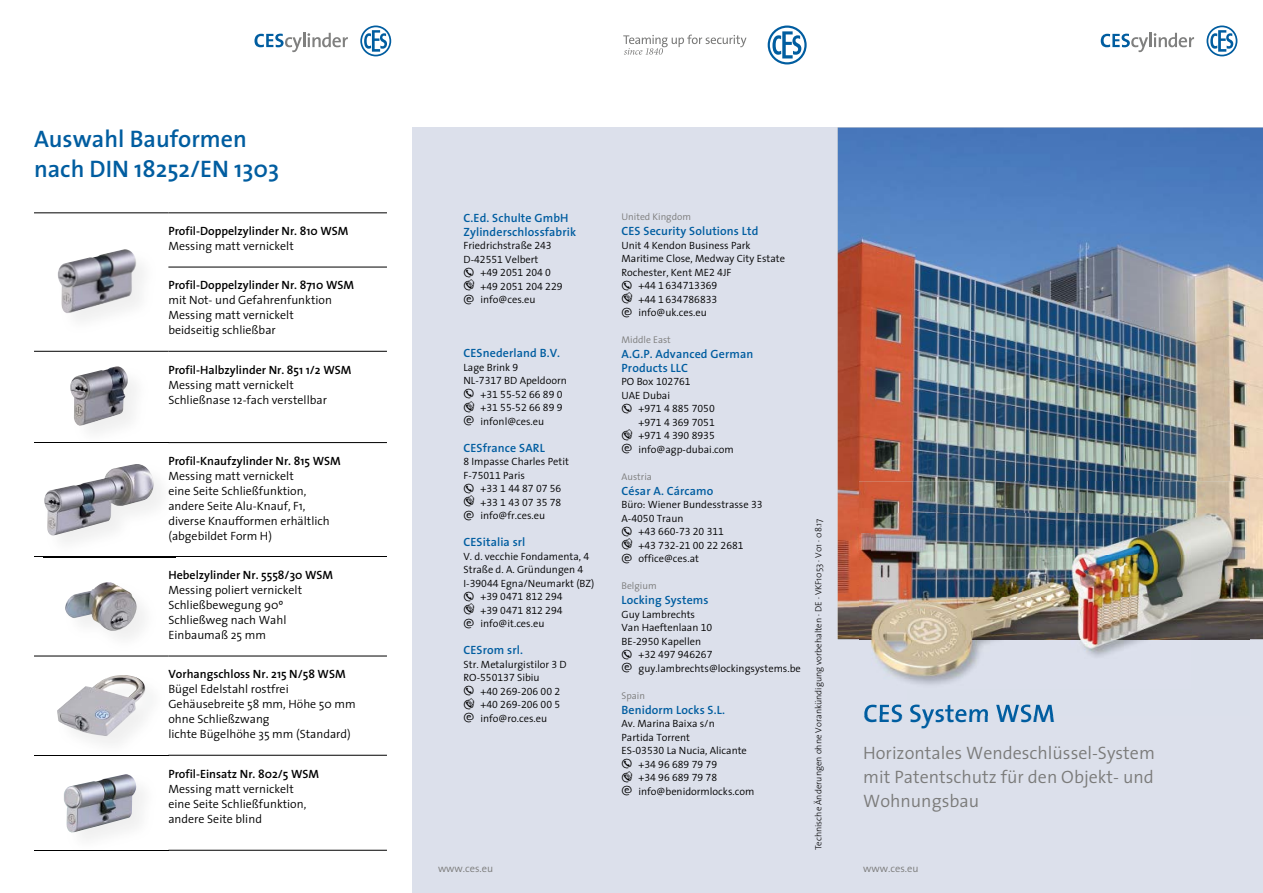
<style>
.page{position:relative;width:1263px;height:893px;background:#fff}
.page>*{position:absolute;margin:0;border:0;box-sizing:border-box;transform-origin:0 0}
.t1{font:600 25.5px "The Sans";color:#005da0}
.t2{font:600 24px/30px "The Sans";color:#005da0}
.t3{font:300 18px/24px "The Sans";color:#7b7b7a;text-align:justify}
.t4{font:300 12px/15px "The Sans";color:#000}
.t5{font:600 12px "The Sans";color:#000}
.t6{font:600 12px/13.5px "The Sans";letter-spacing:.01em;color:#005da0}
.t7{font:300 10.5px/13.5px "The Sans";color:#000}
.t8{font:10.5px/13.5px "The Sans Semi Light Expert";color:#000}
.t9{font:300 10.5px "The Sans";color:#7b7b7a}
.t10{font:300 9.75px "The Sans";color:#7b7b7a}
.t11{font:300 9px "The Sans";color:#000}
.s1{font-family:"The Sans Semi Light Expert";font-weight:400}
.s2{font-family:"Seria Sans Regular Expert";font-size:13.5px}
.s3{font-family:"The Sans";font-weight:300}
.s4{font-family:"Seria Sans Regular Expert";font-weight:400;font-size:13.5px}
</style>
<div class="page">
<div style="left:412px;top:128px;width:426px;height:765px;background:#dce0eb"></div>
<svg style="left:768px;top:26px;width:39px;height:38px"></svg>
<svg style="left:623px;top:35px;width:123px;height:20px"></svg>
<div style="left:838px;top:638px;width:425px;height:255px;background:#dce0eb"></div>
<img style="left:838px;top:128px;width:425px;height:511px">
<svg style="left:1101px;top:33px;width:93px;height:19px"></svg>
<svg style="left:1206px;top:26px;width:31px;height:30px"></svg>
<svg style="left:254px;top:33px;width:94px;height:19px"></svg>
<svg style="left:360px;top:26px;width:31px;height:30px"></svg>
<img style="left:859px;top:639px;width:42px;height:66px">
<img style="left:859px;top:481px;width:146px;height:53px">
<img style="left:1005px;top:481px;width:147px;height:32px">
<img style="left:1152px;top:481px;width:98px;height:53px">
<img style="left:859px;top:534px;width:12px;height:105px">
<img style="left:1245px;top:534px;width:5px;height:105px">
<img style="left:864px;top:705px;width:190px;height:11px">
<img style="left:871px;top:513px;width:374px;height:175px">
<hr style="left:34px;top:213px;width:134px;height:1px;background:#000">
<hr style="left:168px;top:213px;width:219px;height:1px;background:#000">
<hr style="left:168px;top:267px;width:219px;height:1px;background:#000">
<hr style="left:34px;top:351px;width:134px;height:1px;background:#000">
<hr style="left:168px;top:351px;width:219px;height:1px;background:#000">
<hr style="left:34px;top:442px;width:134px;height:1px;background:#000">
<hr style="left:168px;top:442px;width:219px;height:1px;background:#000">
<hr style="left:34px;top:557px;width:134px;height:1px;background:#000">
<hr style="left:168px;top:557px;width:219px;height:1px;background:#000">
<hr style="left:34px;top:656px;width:134px;height:1px;background:#000">
<hr style="left:168px;top:656px;width:219px;height:1px;background:#000">
<hr style="left:34px;top:755px;width:134px;height:1px;background:#000">
<hr style="left:168px;top:755px;width:219px;height:1px;background:#000">
<hr style="left:34px;top:850px;width:134px;height:1px;background:#000">
<hr style="left:168px;top:850px;width:219px;height:1px;background:#000">
<img style="left:58px;top:249px;width:79px;height:66px">
<img style="left:70px;top:366px;width:59px;height:61px">
<img style="left:43px;top:481px;width:132px;height:76px">
<img style="left:44px;top:464px;width:110px;height:71px">
<img style="left:65px;top:582px;width:73px;height:49px">
<img style="left:57px;top:675px;width:89px;height:61px">
<img style="left:64px;top:774px;width:73px;height:60px">
<h2 class="t2" style="left:34px;top:123px;width:247px">Auswahl Bauformen nach DIN 18252/EN 1303</h2>
<p class="t5" style="left:168px;top:221px;width:182px">Profil-Doppelzylinder Nr. 810 WSM</p>
<p class="t4" style="left:168px;top:238px;width:127px">Messing matt vernickelt</p>
<p class="t5" style="left:168px;top:275px;width:187px">Profil-Doppelzylinder Nr. 8710 WSM</p>
<p class="t4" style="left:168px;top:292px;width:165px">mit Not- und Gefahrenfunktion<br>Messing matt vernickelt beidseitig schließbar</p>
<p class="t5" style="left:168px;top:360px;width:185px">Profil-Halbzylinder Nr. 851 1/2 WSM</p>
<p class="t4" style="left:168px;top:377px;width:160px">Messing matt vernickelt<br>Schließnase 12-fach verstellbar</p>
<p class="t5" style="left:168px;top:451px;width:174px">Profil-Knaufzylinder Nr. 815 WSM</p>
<p class="t4" style="left:168px;top:468px;width:163px">Messing matt vernickelt<br>eine Seite Schließfunktion, andere Seite Alu-Knauf, F1, diverse Knaufformen erhältlich (abgebildet Form H)</p>
<p class="t5" style="left:168px;top:565px;width:166px">Hebelzylinder Nr. 5558/30 WSM</p>
<p class="t4" style="left:168px;top:582px;width:135px">Messing poliert vernickelt<br>Schließbewegung 90º<br>Schließweg nach Wahl<br>Einbaumaß 25 mm</p>
<p class="t5" style="left:168px;top:664px;width:179px">Vorhangschloss Nr. 215 N/58 WSM</p>
<p class="t4" style="left:168px;top:681px;width:189px">Bügel Edelstahl rostfrei<br>Gehäusebreite 58 mm, Höhe 50 mm ohne Schließzwang<br>lichte Bügelhöhe 35 mm (Standard)</p>
<p class="t5" style="left:168px;top:763px;width:152px">Profil-Einsatz Nr. 802/5 WSM</p>
<p class="t4" style="left:168px;top:781px;width:139px">Messing matt vernickelt eine Seite Schließfunktion, andere Seite blind</p>
<p class="t6" style="left:463px;top:211px;width:114px">C.Ed. Schulte GmbH<br>Zylinderschlossfabrik</p>
<p class="t7" style="left:463px;top:239px;width:90px">Friedrichstraße <span class="s1">243<br></span>D-<span class="s1">42551</span> Velbert</p>
<p class="t8" style="left:463px;top:266px;width:101px"><span class="s2">f</span> <span class="s3">+</span>49 2051 204 0 <span class="s2">h</span> <span class="s3">+</span>49 2051 204 229</p>
<p class="t7" style="left:463px;top:293px;width:74px"><span class="s4">e</span> info@ces.eu</p>
<p class="t6" style="left:463px;top:346px;width:98px">CESnederland B.V.</p>
<p class="t7" style="left:463px;top:360px;width:105px">Lage Brink <span class="s1">9<br></span>NL-<span class="s1">7317</span> BD Apeldoorn</p>
<p class="t8" style="left:463px;top:387px;width:101px"><span class="s2">f</span> <span class="s3">+</span>31 55<span class="s3">-</span>52 66 89 0 <span class="s2">h</span> <span class="s3">+</span>31 55<span class="s3">-</span>52 66 89 9</p>
<p class="t7" style="left:463px;top:414px;width:82px"><span class="s4">e</span> infonl@ces.eu</p>
<p class="t6" style="left:463px;top:441px;width:83px">CESfrance SARL</p>
<p class="t7" style="left:463px;top:455px;width:107px"><span class="s1">8</span> Impasse Charles Petit<br>F-<span class="s1">75011</span> Paris</p>
<p class="t8" style="left:463px;top:482px;width:99px"><span class="s2">f</span> <span class="s3">+</span>33 1 44 87 07 56 <span class="s2">h</span> <span class="s3">+</span>33 1 43 07 35 78</p>
<p class="t7" style="left:463px;top:509px;width:83px"><span class="s4">e</span> info@fr.ces.eu</p>
<p class="t6" style="left:463px;top:535px;width:63px">CESitalia srl</p>
<p class="t7" style="left:463px;top:549px;width:132px">V. d. vecchie Fondamenta, <span class="s1">4<br></span>Straße d. A. Gründungen <span class="s1">4<br></span>I-<span class="s1">39044</span> Egna/Neumarkt (BZ)</p>
<p class="t8" style="left:463px;top:590px;width:101px"><span class="s2">f</span> <span class="s3">+</span>39 0471 812 294 <span class="s2">h</span> <span class="s3">+</span>39 0471 812 294</p>
<p class="t7" style="left:463px;top:617px;width:82px"><span class="s4">e</span> info@it.ces.eu</p>
<p class="t6" style="left:463px;top:643px;width:61px">CESrom srl.</p>
<p class="t7" style="left:463px;top:657px;width:105px">Str. Metalurgistilor <span class="s1">3</span> D<br>RO-<span class="s1">550137</span> Sibiu</p>
<p class="t8" style="left:463px;top:684px;width:98px"><span class="s2">f</span> <span class="s3">+</span>40 269<span class="s3">-</span>206 00 2 <span class="s2">h</span> <span class="s3">+</span>40 269<span class="s3">-</span>206 00 5</p>
<p class="t7" style="left:463px;top:711px;width:85px"><span class="s4">e</span> info@ro.ces.eu</p>
<p class="t9" style="left:438px;top:860px;width:57px">www.ces.eu</p>
<p class="t10" style="left:621px;top:209px;width:71px">United Kingdom</p>
<p class="t6" style="left:621px;top:224px;width:138px">CES Security Solutions Ltd</p>
<p class="t7" style="left:621px;top:238px;width:165px">Unit <span class="s1">4</span> Kendon Business Park<br>Maritime Close, Medway City Estate<br>Rochester, Kent ME<span class="s1">2 4</span>JF</p>
<p class="t8" style="left:621px;top:279px;width:97px"><span class="s2">f</span> <span class="s3">+</span>44 1634713369 <span class="s2">h</span> <span class="s3">+</span>44 1634786833</p>
<p class="t7" style="left:621px;top:306px;width:87px"><span class="s4">e</span> info@uk.ces.eu</p>
<p class="t10" style="left:621px;top:332px;width:51px">Middle East</p>
<p class="t6" style="left:621px;top:347px;width:133px">A.G.P. Advanced German<br>Products LLC</p>
<p class="t8" style="left:621px;top:375px;width:71px"><span class="s3">PO Box</span> 102761</p>
<p class="t7" style="left:621px;top:388px;width:50px">UAE Dubai</p>
<p class="t8" style="left:621px;top:402px;width:95px;text-align:right"><span class="s2">f</span> <span class="s3">+</span>971 4 885 7050 <span class="s3">+</span>971 4 369 7051<br><span class="s2">h</span> <span class="s3">+</span>971 4 390 8935</p>
<p class="t7" style="left:621px;top:442px;width:114px"><span class="s4">e</span> info@agp-dubai.com</p>
<p class="t10" style="left:621px;top:469px;width:32px">Austria</p>
<p class="t6" style="left:621px;top:484px;width:93px">César A. Cárcamo</p>
<p class="t7" style="left:621px;top:498px;width:143px">Büro: Wiener Bundesstrasse <span class="s1">33<br></span>A-<span class="s1">4050</span> Traun</p>
<p class="t8" style="left:621px;top:525px;width:124px"><span class="s2">f</span> <span class="s3">+</span>43 660<span class="s3">-</span>73 20 311<br><span class="s2">h</span> <span class="s3">+</span>43 732<span class="s3">-</span>21 00 22 2681</p>
<p class="t7" style="left:621px;top:552px;width:79px"><span class="s4">e</span> office@ces.at</p>
<p class="t10" style="left:621px;top:578px;width:37px">Belgium</p>
<p class="t6" style="left:621px;top:593px;width:89px">Locking Systems</p>
<p class="t7" style="left:621px;top:607px;width:92px">Guy Lambrechts<br>Van Haeftenlaan <span class="s1">10<br></span>BE-<span class="s1">2950</span> Kapellen</p>
<p class="t8" style="left:621px;top:648px;width:93px"><span class="s2">f</span> <span class="s3">+</span>32 497 946267</p>
<p class="t7" style="left:621px;top:661px;width:181px"><span class="s4">e</span> guy.lambrechts@lockingsystems.be</p>
<p class="t10" style="left:621px;top:688px;width:25px">Spain</p>
<p class="t6" style="left:621px;top:703px;width:105px">Benidorm Locks S.L.</p>
<p class="t7" style="left:621px;top:717px;width:127px">Av. Marina Baixa s/n<br>Partida Torrent<br>ES-<span class="s1">03530</span> La Nucia, Alicante</p>
<p class="t8" style="left:621px;top:757px;width:97px"><span class="s2">f</span> <span class="s3">+</span>34 96 689 79 79 <span class="s2">h</span> <span class="s3">+</span>34 96 689 79 78</p>
<p class="t7" style="left:621px;top:784px;width:134px"><span class="s4">e</span> info@benidormlocks.com</p>
<p class="t11" style="left:811px;top:850px;width:334px;rotate:-90deg">Technische Änderungen ohne Vorankündigung vorbehalten · DE · VKF1053 · V01 · 08.17</p>
<h1 class="t1" style="left:863px;top:692px;width:193px">CES System WSM</h1>
<h3 class="t3" style="left:863px;top:740px;width:293px">Horizontales Wendeschlüssel-System mit Patentschutz für den Objekt- und Wohnungsbau</h3>
<p class="t9" style="left:863px;top:860px;width:57px">www.ces.eu</p>
</div>
